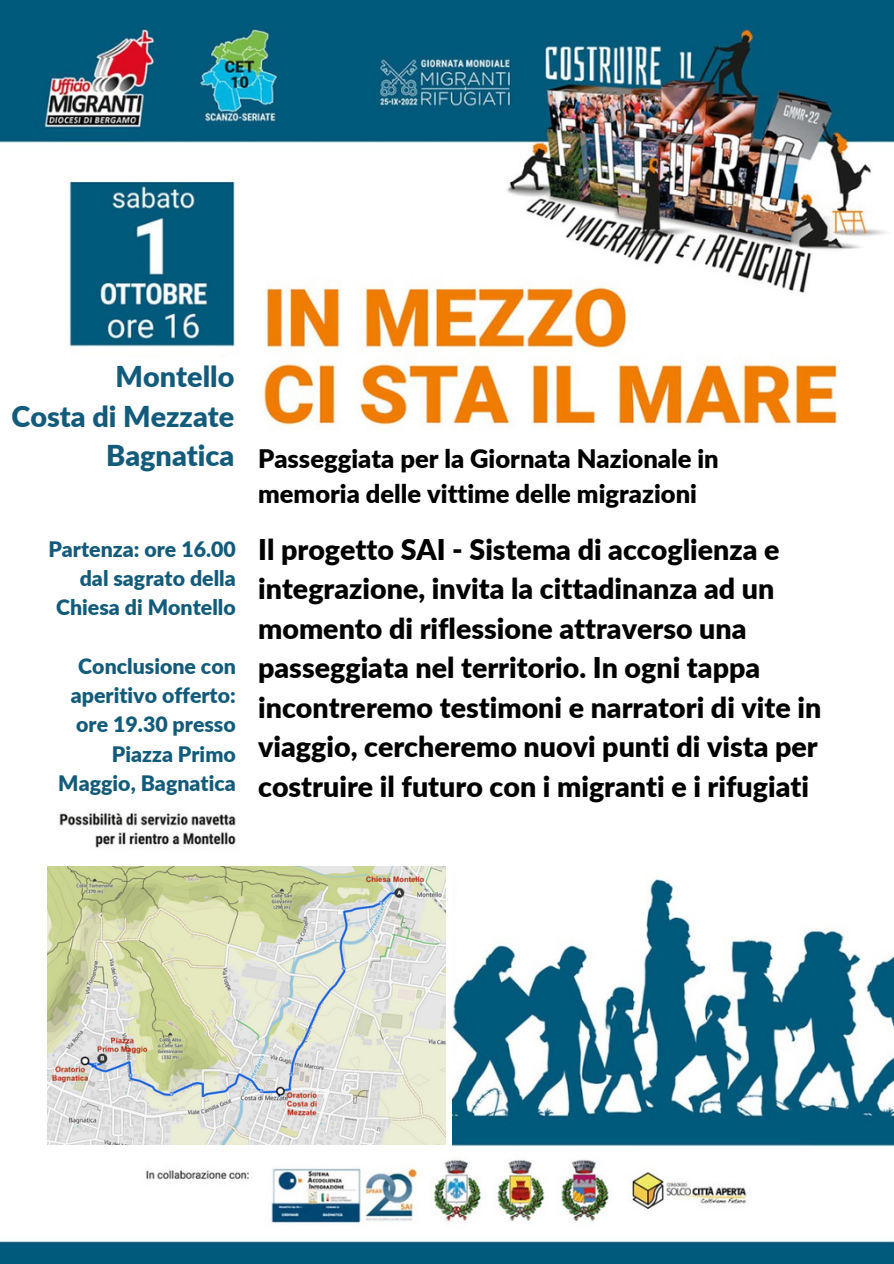
<style>
.page{position:relative;width:894px;height:1264px;background:#fff}
.page>*{position:absolute;margin:0;border:0;box-sizing:border-box;transform-origin:0 0}
.t1{font:900 28.65px/39.5px "Lato";color:#135b7a;text-align:right}
.t2{font:900 28.5px/39.5px "Lato";color:#000}
.t3{font:900 25.5px/35px "Lato";color:#000}
.t4{font:900 21.3px/29.2px "Lato";color:#135b7a;text-align:right}
</style>
<div class="page">
<img style="left:0;top:0;width:893px;height:1263px">
<div style="left:45px;top:508px;width:205px;height:277px;background:#fff"></div>
<div style="left:17px;top:859px;width:435px;height:293px;background:#fff"></div>
<img style="left:47px;top:866px;width:398px;height:278px">
<div style="left:250px;top:436px;width:486px;height:72px;background:#fff"></div>
<div style="left:258px;top:498px;width:601px;height:361px;background:#fff"></div>
<div style="left:36px;top:358px;width:209px;height:150px;background:#fff"></div>
<p class="t1" style="left:11px;top:356px;width:224px">Montello<br>Costa di Mezzate<br>Bagnatica</p>
<p class="t4" style="left:48px;top:533px;width:189px">Partenza: ore 16.00 dal sagrato della<br>Chiesa di Montello</p>
<p class="t4" style="left:58px;top:651px;width:179px">Conclusione con aperitivo offerto: ore 19.30 presso<br>Piazza Primo<br>Maggio, Bagnatica</p>
<p class="t3" style="left:258px;top:441px;width:462px">Passeggiata per la Giornata Nazionale in memoria delle vittime delle migrazioni</p>
<p class="t2" style="left:258px;top:529px;width:564px">Il progetto SAI - Sistema di accoglienza e integrazione, invita la cittadinanza ad un momento di riflessione attraverso una passeggiata nel territorio. In ogni tappa incontreremo testimoni e narratori di vite in viaggio, cercheremo nuovi punti di vista per costruire il futuro con i migranti e i rifugiati</p>
</div>
